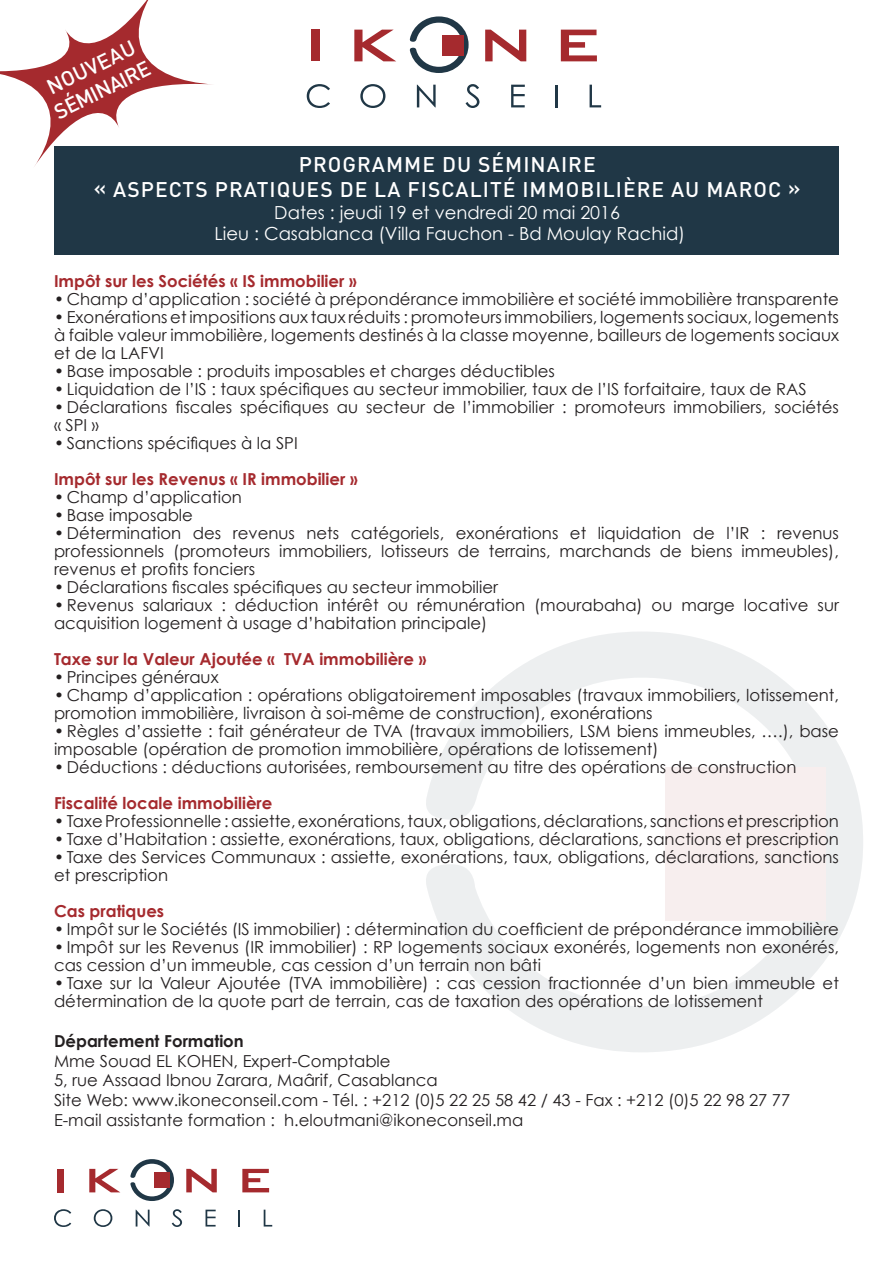
<style>
.page{position:relative;width:893px;height:1263px;background:#fff}
.page>*{position:absolute;margin:0;border:0;box-sizing:border-box;transform-origin:0 0}
.t1{font:500 21px "DIN Pro";letter-spacing:.05em;color:#fff}
.t2{font:18px "Century Gothic";color:#fff}
.t3{font:16.5px/18px "Century Gothic";color:#231f20}
.t4{font:700 16.5px "Century Gothic";color:#a52a2e}
.t5{font:700 16.5px "Century Gothic";color:#231f20}
</style>
<div class="page">
<svg style="left:426px;top:632px;width:437px;height:420px"></svg>
<div style="left:665px;top:767px;width:161px;height:154px;background:#f7eeee"></div>
<div style="left:312px;top:30px;width:8px;height:31px;background:#a52a2e"></div>
<svg style="left:354px;top:30px;width:42px;height:31px"></svg>
<svg style="left:485px;top:30px;width:41px;height:31px"></svg>
<svg style="left:561px;top:30px;width:36px;height:31px"></svg>
<svg style="left:307px;top:84px;width:23px;height:24px"></svg>
<svg style="left:360px;top:84px;width:25px;height:24px"></svg>
<svg style="left:417px;top:85px;width:19px;height:22px"></svg>
<svg style="left:465px;top:84px;width:14px;height:24px"></svg>
<svg style="left:511px;top:85px;width:14px;height:22px"></svg>
<hr style="left:555px;top:85px;width:2px;height:22px;background:#203746">
<svg style="left:590px;top:85px;width:11px;height:22px"></svg>
<svg style="left:409px;top:16px;width:60px;height:57px"></svg>
<div style="left:442px;top:35px;width:22px;height:20px;background:#a52a2e"></div>
<div style="left:58px;top:1169px;width:6px;height:23px;background:#a52a2e"></div>
<svg style="left:89px;top:1169px;width:31px;height:23px"></svg>
<svg style="left:186px;top:1169px;width:31px;height:23px"></svg>
<svg style="left:242px;top:1169px;width:27px;height:23px"></svg>
<svg style="left:54px;top:1209px;width:17px;height:18px"></svg>
<svg style="left:94px;top:1209px;width:18px;height:18px"></svg>
<svg style="left:136px;top:1210px;width:14px;height:16px"></svg>
<svg style="left:172px;top:1209px;width:10px;height:18px"></svg>
<svg style="left:206px;top:1210px;width:10px;height:16px"></svg>
<svg style="left:238px;top:1210px;width:2px;height:16px"></svg>
<svg style="left:264px;top:1210px;width:8px;height:16px"></svg>
<svg style="left:130px;top:1159px;width:44px;height:42px"></svg>
<div style="left:154px;top:1173px;width:16px;height:15px;background:#a52a2e"></div>
<div style="left:55px;top:147px;width:784px;height:108px;background:#203746"></div>
<svg style="left:0;top:0;width:215px;height:168px"></svg>
<p class="t1" style="left:42px;top:75px;width:97px;rotate:-26deg">NOUVEAU</p>
<p class="t1" style="left:49px;top:100px;width:106px;rotate:-26deg">SÉMINAIRE</p>
<p class="t1" style="left:299px;top:150px;width:298px">PROGRAMME DU SÉMINAIRE</p>
<p class="t1" style="left:94px;top:175px;width:708px">« ASPECTS PRATIQUES DE LA FISCALITÉ IMMOBILIÈRE AU MAROC »</p>
<p class="t2" style="left:274px;top:201px;width:347px">Dates : jeudi 19 et vendredi 20 mai 2016</p>
<p class="t2" style="left:215px;top:223px;width:472px">Lieu : Casablanca (Villa Fauchon - Bd Moulay Rachid)</p>
<p class="t4" style="left:54px;top:271px;width:304px">Impôt sur les Sociétés « IS immobilier »</p>
<p class="t3" style="left:54px;top:290px;width:786px">• Champ d’application : société à prépondérance immobilière et société immobilière transparente</p>
<p class="t3" style="left:54px;top:308px;width:786px;text-align:justify">• Exonérations et impositions aux taux réduits : promoteurs immobiliers, logements sociaux, logements à faible valeur immobilière, logements destinés à la classe moyenne, bailleurs de logements sociaux et de la LAFVI</p>
<p class="t3" style="left:54px;top:362px;width:502px">• Base imposable : produits imposables et charges déductibles</p>
<p class="t3" style="left:54px;top:380px;width:754px">• Liquidation de l’IS : taux spécifiques au secteur immobilier, taux de l’IS forfaitaire, taux de RAS</p>
<p class="t3" style="left:54px;top:398px;width:786px">• Déclarations fiscales spécifiques au secteur de l’immobilier : promoteurs immobiliers, sociétés « SPI »</p>
<p class="t3" style="left:54px;top:434px;width:245px">• Sanctions spécifiques à la SPI</p>
<p class="t4" style="left:54px;top:469px;width:305px">Impôt sur les Revenus « IR immobilier »</p>
<p class="t3" style="left:54px;top:488px;width:189px">• Champ d’application</p>
<p class="t3" style="left:54px;top:506px;width:140px">• Base imposable</p>
<p class="t3" style="left:54px;top:524px;width:786px;text-align:justify">• Détermination des revenus nets catégoriels, exonérations et liquidation de l’IR : revenus professionnels (promoteurs immobiliers, lotisseurs de terrains, marchands de biens immeubles), revenus et profits fonciers</p>
<p class="t3" style="left:54px;top:578px;width:446px">• Déclarations fiscales spécifiques au secteur immobilier</p>
<p class="t3" style="left:54px;top:596px;width:786px">• Revenus salariaux : déduction intérêt ou rémunération (mourabaha) ou marge locative sur acquisition logement à usage d’habitation principale)</p>
<p class="t4" style="left:54px;top:649px;width:374px">Taxe sur la Valeur Ajoutée « TVA immobilière »</p>
<p class="t3" style="left:54px;top:668px;width:166px">• Principes généraux</p>
<p class="t3" style="left:54px;top:686px;width:786px">• Champ d’application : opérations obligatoirement imposables (travaux immobiliers, lotissement, promotion immobilière, livraison à soi-même de construction), exonérations</p>
<p class="t3" style="left:54px;top:722px;width:786px">• Règles d’assiette : fait générateur de TVA (travaux immobiliers, LSM biens immeubles, ….), base imposable (opération de promotion immobilière, opérations de lotissement)</p>
<p class="t3" style="left:54px;top:758px;width:744px">• Déductions : déductions autorisées, remboursement au titre des opérations de construction</p>
<p class="t4" style="left:54px;top:793px;width:220px">Fiscalité locale immobilière</p>
<p class="t3" style="left:54px;top:812px;width:786px">• TaxeProfessionnelle:assiette,exonérations,taux,obligations,déclarations,sanctionsetprescription</p>
<p class="t3" style="left:54px;top:830px;width:786px">• Taxe d’Habitation : assiette, exonérations, taux, obligations, déclarations, sanctions et prescription</p>
<p class="t3" style="left:54px;top:848px;width:786px">• Taxe des Services Communaux : assiette, exonérations, taux, obligations, déclarations, sanctions et prescription</p>
<p class="t4" style="left:54px;top:901px;width:112px">Cas pratiques</p>
<p class="t3" style="left:54px;top:920px;width:786px">• Impôt sur le Sociétés (IS immobilier) : détermination du coefficient de prépondérance immobilière</p>
<p class="t3" style="left:54px;top:938px;width:786px">• Impôt sur les Revenus (IR immobilier) : RP logements sociaux exonérés, logements non exonérés, cas cession d’un immeuble, cas cession d’un terrain non bâti</p>
<p class="t3" style="left:54px;top:974px;width:786px">• Taxe sur la Valeur Ajoutée (TVA immobilière) : cas cession fractionnée d’un bien immeuble et détermination de la quote part de terrain, cas de taxation des opérations de lotissement</p>
<p class="t5" style="left:54px;top:1030px;width:191px">Département Formation</p>
<p class="t3" style="left:54px;top:1051px;width:338px">Mme Souad EL KOHEN, Expert-Comptable</p>
<p class="t3" style="left:54px;top:1071px;width:385px">5, rue Assaad Ibnou Zarara, Maârif, Casablanca</p>
<p class="t3" style="left:54px;top:1091px;width:738px">Site Web: www.ikoneconseil.com - Tél. : +212 (0)5 22 25 58 42 / 43 - Fax : +212 (0)5 22 98 27 77</p>
<p class="t3" style="left:54px;top:1111px;width:471px">E-mail assistante formation : h.eloutmani@ikoneconseil.ma</p>
</div>
